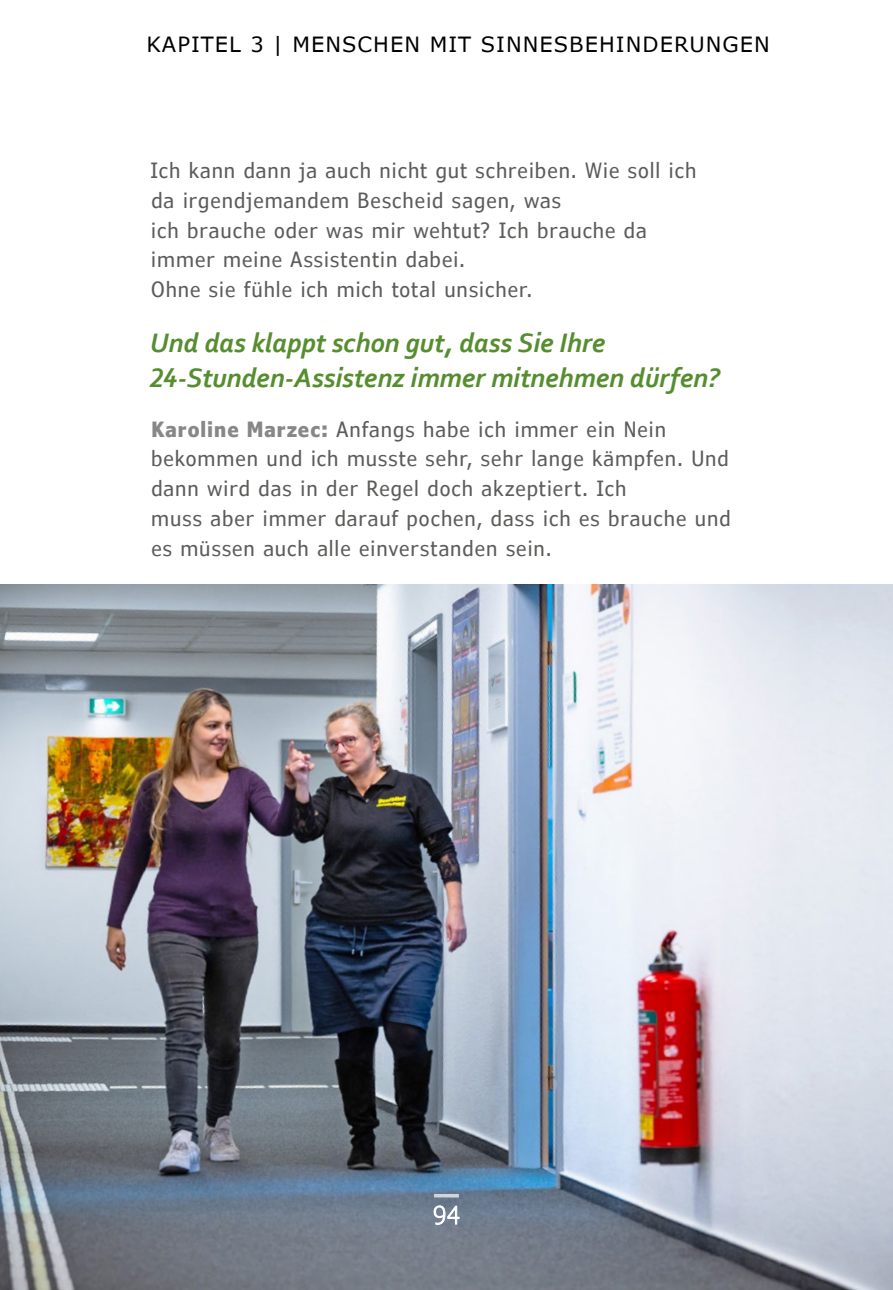
<style>
.page{position:relative;width:893px;height:1290px;background:#fff}
.page>*{position:absolute;margin:0;border:0;box-sizing:border-box;transform-origin:0 0}
.t1{font:italic 700 28px/35px "Corbel";letter-spacing:-.005em;color:#568e2f}
.t2{font:300 condensed 24.5px "Verdana Pro";color:#fff}
.t3{font:condensed 21px/29.8px "Verdana Pro";letter-spacing:.045em;color:#5c5c5b}
.t4{font:21px "Verdana Pro";letter-spacing:.05em;color:#000}
.s1{font-weight:700;color:#878787}
</style>
<div class="page">
<img style="left:0;top:585px;width:893px;height:705px">
<svg style="left:433px;top:1205px;width:27px;height:20px"></svg>
<hr style="left:434px;top:1194px;width:25px;height:3px;background:#fff">
<p class="t4" style="left:146px;top:31px;width:625px">KAPITEL 3 | MENSCHEN MIT SINNESBEHINDERUNGEN</p>
<p class="t3" style="left:150px;top:156px;width:548px">Ich kann dann ja auch nicht gut schreiben. Wie soll ich da irgendjemandem Bescheid sagen, was<br>ich brauche oder was mir wehtut? Ich brauche da immer meine Assistentin dabei.<br>Ohne sie fühle ich mich total unsicher.</p>
<h4 class="t1" style="left:149px;top:324px;width:572px">Und das klappt schon gut, dass Sie Ihre<br>24-Stunden-Assistenz immer mitnehmen dürfen?</h4>
<p class="t3" style="left:151px;top:414px;width:581px"><span class="s1">Karoline Marzec:</span> Anfangs habe ich immer ein Nein bekommen und ich musste sehr, sehr lange kämpfen. Und dann wird das in der Regel doch akzeptiert. Ich<br>muss aber immer darauf pochen, dass ich es brauche und es müssen auch alle einverstanden sein.</p>
<p class="t2" style="left:433px;top:1199px;width:27px">94</p>
</div>
